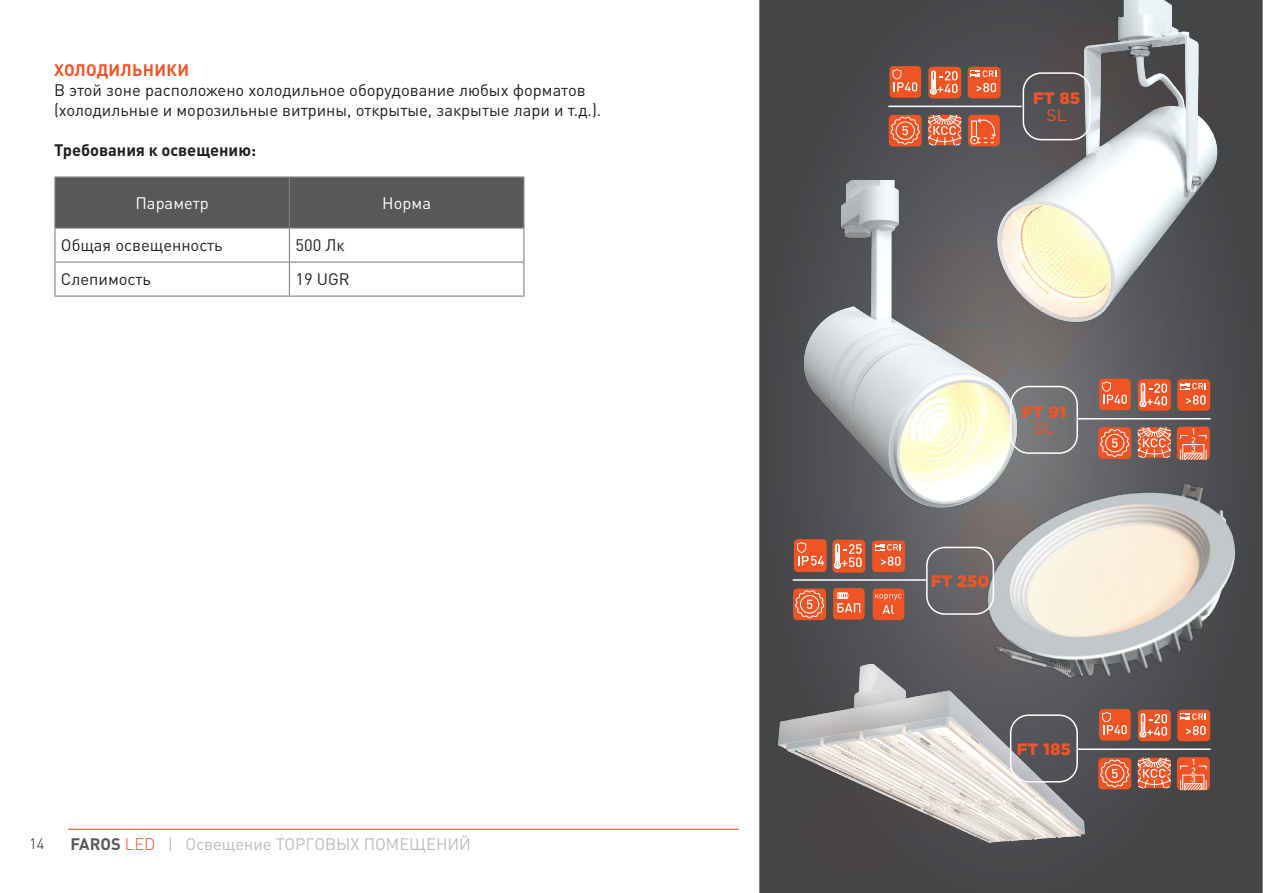
<style>
.page{position:relative;width:1263px;height:893px;background:#fff}
.page>*{position:absolute;margin:0;border:0;box-sizing:border-box;transform-origin:0 0}
.t1{font:16.5px "DIN Pro";color:#231f20}
.t2{font:16.5px "DIN Pro";color:#bcbdc0}
.t3{font:700 16.5px "DIN Pro";color:#231f20}
.t4{font:900 16.5px "Gotham Pro";color:#f05428}
.t5{font:16.5px "DIN Pro";color:#fff}
.t6{font:700 16.5px "DIN Pro";letter-spacing:.02em;color:#f05428}
.t7{font:16.5px "Gotham Pro";color:#f05428}
.t8{font:300 15px "DIN Pro";color:#231f20}
.s1{font-weight:700;color:#57585a}
.s2{font-weight:300;color:#f05428}
</style>
<div class="page">
<hr style="left:68px;top:829px;width:670px;height:1px;background:#f05428">
<svg style="left:760px;top:0;width:502px;height:893px;background:#4a4a4c"></svg>
<div style="left:56px;top:178px;width:467px;height:49px;background:#57585a"></div>
<hr style="left:54px;top:176px;width:235px;height:2px;background:#808285">
<hr style="left:54px;top:178px;width:2px;height:49px;background:#808285">
<hr style="left:289px;top:176px;width:235px;height:2px;background:#808285">
<hr style="left:289px;top:178px;width:1px;height:49px;background:#808285">
<hr style="left:523px;top:178px;width:1px;height:49px;background:#808285">
<hr style="left:54px;top:227px;width:235px;height:2px;background:#808285">
<hr style="left:54px;top:229px;width:2px;height:32px;background:#808285">
<hr style="left:289px;top:227px;width:235px;height:2px;background:#808285">
<hr style="left:289px;top:229px;width:1px;height:32px;background:#808285">
<hr style="left:523px;top:229px;width:1px;height:32px;background:#808285">
<hr style="left:54px;top:261px;width:235px;height:2px;background:#808285">
<hr style="left:54px;top:263px;width:2px;height:33px;background:#808285">
<hr style="left:289px;top:261px;width:235px;height:2px;background:#808285">
<hr style="left:289px;top:263px;width:1px;height:33px;background:#808285">
<hr style="left:523px;top:263px;width:1px;height:33px;background:#808285">
<hr style="left:54px;top:296px;width:235px;height:1px;background:#808285">
<hr style="left:289px;top:296px;width:235px;height:1px;background:#808285">
<svg style="left:950px;top:558px;width:25px;height:101px;background:#636263"></svg>
<div style="left:1041px;top:372px;width:44px;height:39px;background:#6e7072"></div>
<img style="left:975px;top:460px;width:288px;height:246px">
<img style="left:980px;top:0;width:265px;height:372px">
<img style="left:716px;top:659px;width:382px;height:187px">
<img style="left:779px;top:181px;width:262px;height:377px">
<hr style="left:888px;top:106px;width:134px;height:1px;background:#fff">
<div style="left:968px;top:67px;width:33px;height:31px;background:#f15424;border-radius:4px"></div>
<svg style="left:976px;top:83px;width:20px;height:9px"></svg>
<svg style="left:971px;top:70px;width:25px;height:7px"></svg>
<div style="left:889px;top:66px;width:32px;height:32px;background:#f15424;border-radius:4px"></div>
<svg style="left:892px;top:69px;width:25px;height:23px"></svg>
<div style="left:968px;top:115px;width:32px;height:31px;background:#f15424;border-radius:4px"></div>
<div style="left:977px;top:138px;width:17px;height:5px;border:1px dashed #fff"></div>
<div style="left:970px;top:136px;width:9px;height:8px;border:1px solid #fff;border-radius:50%"></div>
<svg style="left:971px;top:118px;width:25px;height:23px"></svg>
<svg style="left:928px;top:115px;width:33px;height:31px"></svg>
<div style="left:928px;top:67px;width:33px;height:31px;background:#f15424;border-radius:4px"></div>
<svg style="left:930px;top:71px;width:27px;height:24px"></svg>
<svg style="left:889px;top:115px;width:33px;height:31px"></svg>
<svg style="left:890px;top:116px;width:31px;height:30px"></svg>
<hr style="left:1077px;top:418px;width:134px;height:1px;background:#fff">
<div style="left:1177px;top:379px;width:33px;height:32px;background:#f15424;border-radius:4px"></div>
<svg style="left:1186px;top:395px;width:20px;height:10px"></svg>
<svg style="left:1180px;top:383px;width:25px;height:6px"></svg>
<div style="left:1099px;top:379px;width:32px;height:31px;background:#f15424;border-radius:4px"></div>
<svg style="left:1102px;top:381px;width:25px;height:23px"></svg>
<div style="left:1177px;top:427px;width:33px;height:33px;background:#f15424;border-radius:4px"></div>
<svg style="left:1180px;top:428px;width:27px;height:32px"></svg>
<svg style="left:1137px;top:427px;width:34px;height:31px"></svg>
<div style="left:1138px;top:379px;width:33px;height:32px;background:#f15424;border-radius:4px"></div>
<svg style="left:1139px;top:383px;width:28px;height:24px"></svg>
<svg style="left:1098px;top:427px;width:33px;height:32px"></svg>
<svg style="left:1099px;top:428px;width:31px;height:30px"></svg>
<svg style="left:806px;top:706px;width:174px;height:168px;background:#979492"></svg>
<hr style="left:1077px;top:748px;width:134px;height:2px;background:#fff">
<div style="left:1177px;top:710px;width:33px;height:31px;background:#f15424;border-radius:4px"></div>
<svg style="left:1186px;top:726px;width:20px;height:9px"></svg>
<svg style="left:1180px;top:713px;width:25px;height:7px"></svg>
<div style="left:1099px;top:709px;width:32px;height:32px;background:#f15424;border-radius:4px"></div>
<svg style="left:1102px;top:712px;width:25px;height:22px"></svg>
<div style="left:1177px;top:757px;width:33px;height:33px;background:#f15424;border-radius:4px"></div>
<svg style="left:1180px;top:759px;width:27px;height:32px"></svg>
<svg style="left:1137px;top:757px;width:34px;height:31px"></svg>
<div style="left:1138px;top:710px;width:33px;height:31px;background:#f15424;border-radius:4px"></div>
<svg style="left:1139px;top:713px;width:28px;height:25px"></svg>
<svg style="left:1098px;top:758px;width:33px;height:31px"></svg>
<svg style="left:1099px;top:758px;width:31px;height:31px"></svg>
<hr style="left:793px;top:579px;width:133px;height:2px;background:#fff">
<div style="left:872px;top:540px;width:33px;height:32px;background:#f15424;border-radius:4px"></div>
<svg style="left:875px;top:544px;width:25px;height:22px"></svg>
<div style="left:794px;top:540px;width:33px;height:32px;background:#f15424;border-radius:4px"></div>
<svg style="left:797px;top:542px;width:27px;height:23px"></svg>
<div style="left:873px;top:588px;width:31px;height:32px;background:#f15424;border-radius:4px"></div>
<svg style="left:875px;top:594px;width:27px;height:20px"></svg>
<div style="left:833px;top:588px;width:32px;height:32px;background:#f15424;border-radius:4px"></div>
<svg style="left:837px;top:592px;width:23px;height:20px"></svg>
<div style="left:832px;top:540px;width:33px;height:32px;background:#f15424;border-radius:4px"></div>
<svg style="left:834px;top:544px;width:28px;height:25px"></svg>
<svg style="left:793px;top:588px;width:33px;height:32px"></svg>
<svg style="left:794px;top:589px;width:31px;height:31px"></svg>
<svg style="left:1262px;top:805px;width:1px;height:25px"></svg>
<div style="left:1023px;top:72px;width:68px;height:68px;border:2px solid #fff;border-radius:18px"></div>
<div style="left:1010px;top:386px;width:68px;height:68px;border:2px solid #fff;border-radius:18px"></div>
<div style="left:926px;top:547px;width:68px;height:68px;border:2px solid #fff;border-radius:18px"></div>
<div style="left:1010px;top:714px;width:68px;height:68px;border:2px solid #fff;border-radius:18px"></div>
<p class="t6" style="left:54px;top:57px;width:136px">ХОЛОДИЛЬНИКИ</p>
<p class="t1" style="left:54px;top:79px;width:533px">В этой зоне расположено холодильное оборудование любых форматов</p>
<p class="t1" style="left:54px;top:99px;width:549px">(холодильные и морозильные витрины, открытые, закрытые лари и т.д.).</p>
<p class="t3" style="left:54px;top:136px;width:204px">Требования к освещению:</p>
<p class="t5" style="left:135px;top:192px;width:75px">Параметр</p>
<p class="t5" style="left:382px;top:192px;width:50px">Норма</p>
<p class="t1" style="left:61px;top:234px;width:163px">Общая освещенность</p>
<p class="t1" style="left:295px;top:234px;width:51px">500 Лк</p>
<p class="t1" style="left:61px;top:268px;width:91px">Слепимость</p>
<p class="t1" style="left:295px;top:268px;width:56px">19 UGR</p>
<p class="t8" style="left:29px;top:832px;width:17px">14</p>
<p class="t2" style="left:71px;top:833px;width:402px"><span class="s1">FAROS</span> <span class="s2">LED</span> | Освещение ТОРГОВЫХ ПОМЕЩЕНИЙ</p>
<p class="t4" style="left:1033px;top:89px;width:48px">FT 85</p>
<p class="t7" style="left:1046px;top:106px;width:22px">SL</p>
<p class="t4" style="left:1022px;top:402px;width:46px">FT 91</p>
<p class="t7" style="left:1033px;top:419px;width:22px">SL</p>
<p class="t4" style="left:931px;top:571px;width:60px">FT 250</p>
<p class="t4" style="left:1017px;top:739px;width:55px">FT 185</p>
</div>
